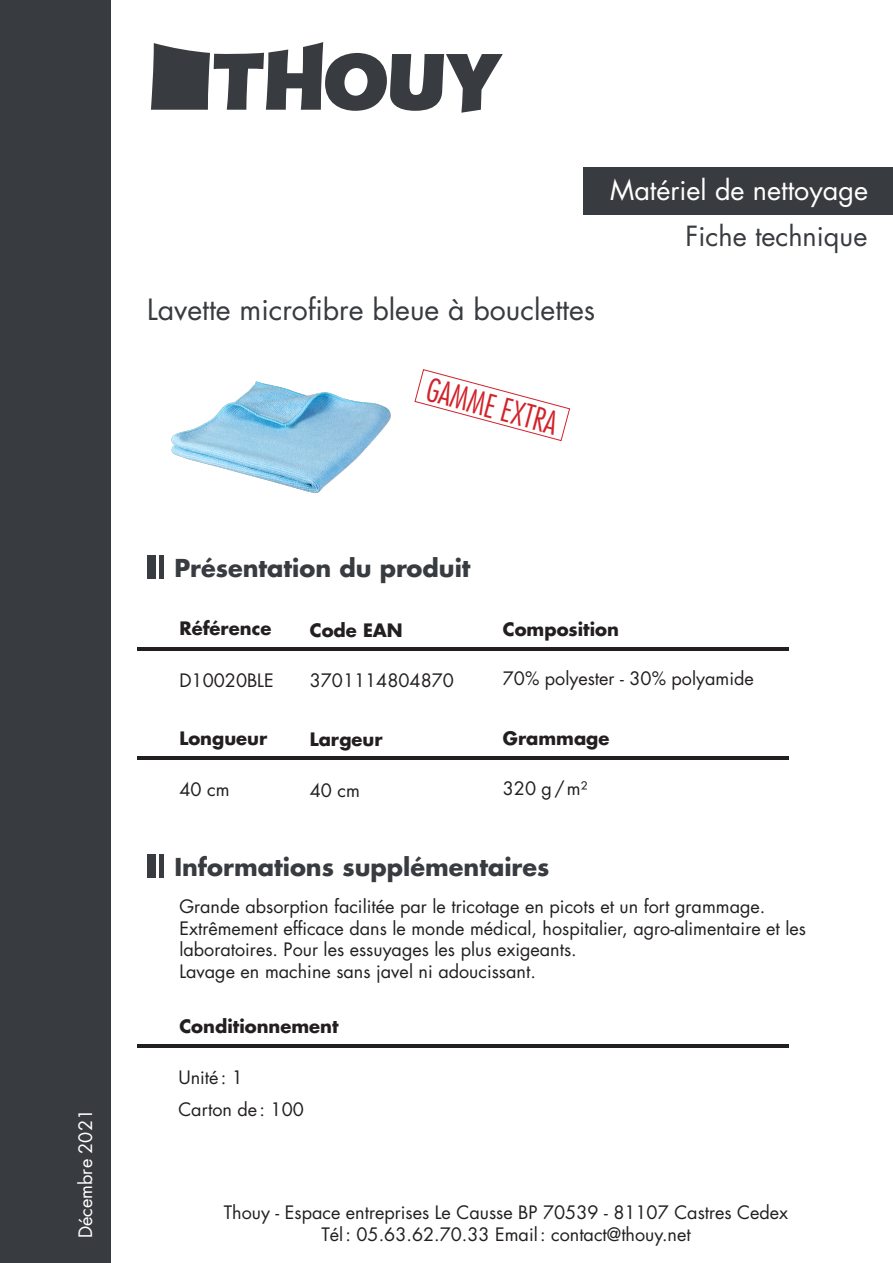
<style>
.page{position:relative;width:893px;height:1263px;background:#fff}
.page>*{position:absolute;margin:0;border:0;box-sizing:border-box;transform-origin:0 0}
.t1{font:300 condensed 31.5px "Futura LT";color:#d1232a}
.t2{font:28.5px "Futura LT";color:#383b3f}
.t3{font:27px "Futura LT";color:#fff}
.t4{font:27px "Futura LT";color:#383b3f}
.t5{font:700 24px "Futura LT";color:#383b3f}
.t6{font:18px/21.6px "Futura LT";color:#231f20}
.t7{font:700 18px "Futura LT";color:#231f20}
.t8{font:18px "Futura LT";color:#fff}
</style>
<div class="page">
<div style="left:0;top:0;width:111px;height:1263px;background:#383b3f"></div>
<svg style="left:151px;top:42px;width:352px;height:71px"></svg>
<div style="left:583px;top:167px;width:310px;height:48px;background:#383b3f"></div>
<div style="left:147px;top:555px;width:8px;height:23px;background:#383b3f"></div>
<div style="left:147px;top:854px;width:8px;height:24px;background:#383b3f"></div>
<div style="left:159px;top:555px;width:5px;height:23px;background:#383b3f"></div>
<div style="left:159px;top:854px;width:5px;height:24px;background:#383b3f"></div>
<hr style="left:137px;top:647px;width:652px;height:4px;background:#231f20">
<hr style="left:137px;top:756px;width:652px;height:4px;background:#231f20">
<hr style="left:137px;top:1044px;width:652px;height:4px;background:#231f20">
<img style="left:171px;top:381px;width:220px;height:112px">
<svg style="left:414px;top:369px;width:156px;height:72px"></svg>
<p class="t8" style="left:74px;top:1238px;width:130px;rotate:-90deg">Décembre 2021</p>
<p class="t3" style="left:610px;top:172px;width:259px">Matériel de nettoyage</p>
<p class="t4" style="left:686px;top:219px;width:183px">Fiche technique</p>
<p class="t2" style="left:147px;top:291px;width:450px">Lavette microfibre bleue à bouclettes</p>
<p class="t1" style="left:432px;top:371px;width:135px;rotate:15deg">GAMME EXTRA</p>
<p class="t5" style="left:174px;top:552px;width:298px">Présentation du produit</p>
<p class="t7" style="left:179px;top:617px;width:93px">Référence</p>
<p class="t7" style="left:310px;top:618px;width:95px">Code EAN</p>
<p class="t7" style="left:503px;top:617px;width:118px">Composition</p>
<p class="t6" style="left:179px;top:670px;width:96px">D10020BLE</p>
<p class="t6" style="left:310px;top:670px;width:146px">3701114804870</p>
<p class="t6" style="left:503px;top:668px;width:252px">70% polyester - 30% polyamide</p>
<p class="t7" style="left:179px;top:726px;width:89px">Longueur</p>
<p class="t7" style="left:310px;top:727px;width:74px">Largeur</p>
<p class="t7" style="left:503px;top:727px;width:108px">Grammage</p>
<p class="t6" style="left:179px;top:779px;width:52px">40 cm</p>
<p class="t6" style="left:310px;top:779px;width:52px">40 cm</p>
<p class="t6" style="left:503px;top:777px;width:86px">320 g/m²</p>
<p class="t5" style="left:174px;top:851px;width:377px">Informations supplémentaires</p>
<p class="t6" style="left:179px;top:896px;width:587px">Grande absorption facilitée par le tricotage en picots et un fort grammage.</p>
<p class="t6" style="left:179px;top:917px;width:628px">Extrêmement efficace dans le monde médical, hospitalier, agro-alimentaire et les laboratoires. Pour les essuyages les plus exigeants.</p>
<p class="t6" style="left:179px;top:960px;width:358px">Lavage en machine sans javel ni adoucissant.</p>
<p class="t7" style="left:179px;top:1014px;width:161px">Conditionnement</p>
<p class="t6" style="left:178px;top:1067px;width:66px">Unité: 1</p>
<p class="t6" style="left:178px;top:1099px;width:127px">Carton de: 100</p>
<p class="t6" style="left:224px;top:1202px;width:566px">Thouy - Espace entreprises Le Causse BP 70539 - 81107 Castres Cedex</p>
<p class="t6" style="left:321px;top:1224px;width:371px">Tél: 05.63.62.70.33 Email: contact@thouy.net</p>
</div>
